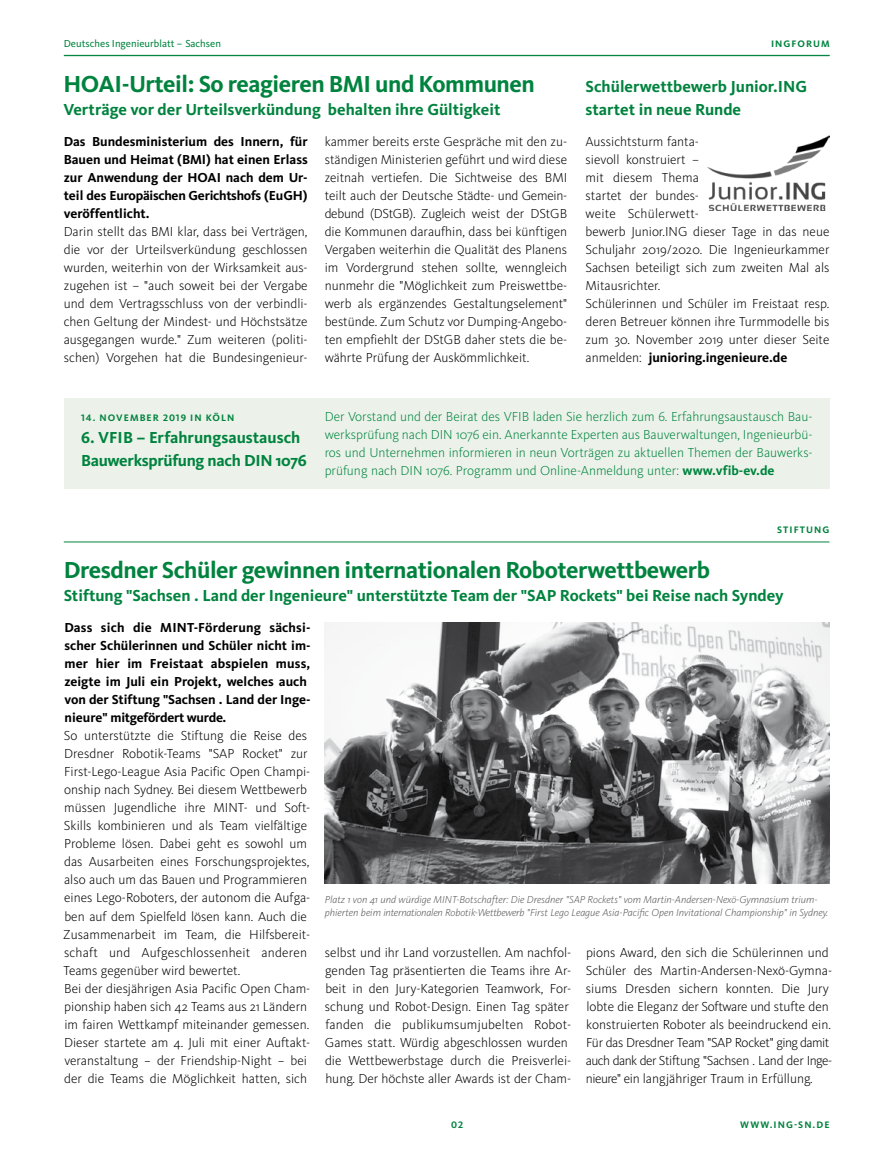
<style>
.page{position:relative;width:872px;height:1170px;background:#fff}
.page>*{position:absolute;margin:0;border:0;box-sizing:border-box;transform-origin:0 0}
.t1{font:700 24px "Kievit OT";letter-spacing:-.02em;color:#00833e}
.t2{font:700 16.5px/22.5px "Kievit OT";color:#00833e}
.t3{font:300 13.5px/18px "Kievit OT";color:#000}
.t4{font:700 13.5px/18px "Kievit OT";color:#000}
.t5{font:300 13.5px/18px "Kievit OT";color:#00833e;text-align:justify}
.t6{font:italic 300 10.5px/13.5px "Kievit OT";color:#58585a}
.t7{font:10.5px "Kievit OT";color:#00833e}
.t8{font:700 9.75px "Kievit OT";letter-spacing:.11em;color:#00833e}
.s1{font-weight:700}
</style>
<div class="page">
<hr style="left:64px;top:55px;width:765px;height:1px;background:#00833e">
<img style="left:325px;top:622px;width:504px;height:261px">
<hr style="left:64px;top:541px;width:765px;height:1px;background:#00833e">
<div style="left:64px;top:397px;width:765px;height:91px;background:#ecf2ea"></div>
<img style="left:707px;top:136px;width:122px;height:74px">
<p class="t7" style="left:64px;top:38px;width:159px">Deutsches Ingenieurblatt – Sachsen</p>
<h1 class="t1" style="left:64px;top:70px;width:473px">HOAI-Urteil: So reagieren BMI und Kommunen</h1>
<p class="t2" style="left:64px;top:98px;width:438px">Verträge vor der Urteilsverkündung behalten ihre Gültigkeit</p>
<p class="t4" style="left:64px;top:133px;width:245px;text-align:justify">Das Bundesministerium des Innern, für Bauen und Heimat (BMI) hat einen Erlass zur Anwendung der HOAI nach dem Ur&shy;teil des Europäischen Gerichtshofs (EuGH) veröffentlicht.</p>
<p class="t3" style="left:64px;top:223px;width:245px;text-align:justify">Darin stellt das BMI klar, dass bei Verträgen, die vor der Urteilsverkündung geschlossen wurden, weiterhin von der Wirksamkeit aus&shy;zugehen ist – "auch soweit bei der Vergabe und dem Vertragsschluss von der verbindli&shy;chen Geltung der Mindest- und Höchstsätze ausgegangen wurde." Zum weiteren (politi&shy;schen) Vorgehen hat die Bundesingenieur-</p>
<p class="t3" style="left:325px;top:133px;width:244px;text-align:justify">kammer bereits erste Gespräche mit den zu&shy;ständigen Ministerien geführt und wird diese zeitnah vertiefen. Die Sichtweise des BMI teilt auch der Deutsche Städte- und Gemein&shy;debund (DStGB). Zugleich weist der DStGB die Kommunen daraufhin, dass bei künftigen Vergaben weiterhin die Qualität des Planens im Vordergrund stehen sollte, wenngleich nunmehr die "Möglichkeit zum Preiswettbe&shy;werb als ergänzendes Gestaltungselement" bestünde. Zum Schutz vor Dumping-Angebo&shy;ten empfiehlt der DStGB daher stets die be&shy;währte Prüfung der Auskömmlichkeit.</p>
<p class="t8" style="left:771px;top:38px;width:60px">INGFORUM</p>
<p class="t2" style="left:585px;top:75px;width:223px">Schülerwettbewerb Junior.ING startet in neue Runde</p>
<p class="t3" style="left:585px;top:133px;width:245px">Aussichtsturm fanta-<br>sievoll konstruiert –<br>mit diesem Thema<br>startet der bundes-<br>weite Schülerwett-<br>bewerb Junior.ING dieser Tage in das neue<br>Schuljahr 2019/2020. Die Ingenieurkammer<br>Sachsen beteiligt sich zum zweiten Mal als<br>Mitausrichter.<br>Schülerinnen und Schüler im Freistaat resp. deren Betreuer können ihre Turmmodelle bis zum 30. November 2019 unter dieser Seite anmelden: <span class="s1">junioring.ingenieure.de</span></p>
<p class="t8" style="left:81px;top:412px;width:155px">14. NOVEMBER 2019 IN KÖLN</p>
<p class="t2" style="left:81px;top:426px;width:227px">6. VFIB – Erfahrungsaustausch<br>Bauwerksprüfung nach DIN 1076</p>
<p class="t5" style="left:325px;top:407px;width:489px">Der Vorstand und der Beirat des VFIB laden Sie herzlich zum 6. Erfahrungsaustausch Bau&shy;werksprüfung nach DIN 1076 ein. Anerkannte Experten aus Bauverwaltungen, Ingenieurbü&shy;ros und Unternehmen informieren in neun Vorträgen zu aktuellen Themen der Bauwerks&shy;prüfung nach DIN 1076. Programm und Online-Anmeldung unter: <span class="s1">www.vfib-ev.de</span></p>
<p class="t8" style="left:777px;top:524px;width:54px">STIFTUNG</p>
<h1 class="t1" style="left:64px;top:556px;width:647px">Dresdner Schüler gewinnen internationalen Roboterwettbewerb</h1>
<p class="t2" style="left:64px;top:584px;width:721px">Stiftung "Sachsen . Land der Ingenieure" unterstützte Team der "SAP Rockets" bei Reise nach Syndey</p>
<p class="t4" style="left:64px;top:619px;width:248px">Dass sich die MINT-Förderung sächsi&shy;scher Schülerinnen und Schüler nicht im&shy;mer hier im Freistaat abspielen muss, zeigte im Juli ein Projekt, welches auch von der Stiftung "Sachsen . Land der Inge&shy;nieure" mitgefördert wurde.</p>
<p class="t3" style="left:63px;top:727px;width:248px">So unterstützte die Stiftung die Reise des Dresdner Robotik-Teams "SAP Rocket" zur First-Lego-League Asia Pacific Open Champi&shy;onship nach Sydney. Bei diesem Wettbewerb müssen Jugendliche ihre MINT- und Soft-Skills kombinieren und als Team vielfältige Probleme lösen. Dabei geht es sowohl um das Ausarbeiten eines Forschungsprojektes, also auch um das Bauen und Programmieren eines Lego-Roboters, der autonom die Aufga&shy;ben auf dem Spielfeld lösen kann. Auch die Zusammenarbeit im Team, die Hilfsbereit&shy;schaft und Aufgeschlossenheit anderen Teams gegenüber wird bewertet.<br>Bei der diesjährigen Asia Pacific Open Cham&shy;pionship haben sich 42 Teams aus 21 Ländern im fairen Wettkampf miteinander gemessen.<br>Dieser startete am 4. Juli mit einer Auftakt&shy;veranstaltung − der Friendship-Night − bei der die Teams die Möglichkeit hatten, sich</p>
<p class="t6" style="left:325px;top:892px;width:505px">Platz 1 von 41 und würdige MINT-Botschafter: Die Dresdner "SAP Rockets" vom Martin-Andersen-Nexö-Gymnasium trium&shy;phierten beim internationalen Robotik-Wettbewerb "First Lego League Asia-Pacific Open Invitational Championship" in Sydney.</p>
<p class="t3" style="left:325px;top:943px;width:248px">selbst und ihr Land vorzustellen. Am nachfol&shy;genden Tag präsentierten die Teams ihre Ar&shy;beit in den Jury-Kategorien Teamwork, For&shy;schung und Robot-Design. Einen Tag später fanden die publikumsumjubelten Robot-Games statt. Würdig abgeschlossen wurden die Wettbewerbstage durch die Preisverlei&shy;hung. Der höchste aller Awards ist der Cham-</p>
<p class="t3" style="left:586px;top:943px;width:248px">pions Award, den sich die Schülerinnen und Schüler des Martin-Andersen-Nexö-Gymna&shy;siums Dresden sichern konnten. Die Jury lobte die Eleganz der Software und stufte den konstruierten Roboter als beeindruckend ein.<br>Für das Dresdner Team "SAP Rocket" ging damit auch dank der Stiftung "Sachsen . Land der Inge&shy;nieure" ein langjähriger Traum in Erfüllung.</p>
<p class="t8" style="left:451px;top:1118px;width:13px">02</p>
<p class="t8" style="left:740px;top:1118px;width:91px">WWW.ING-SN.DE</p>
</div>
